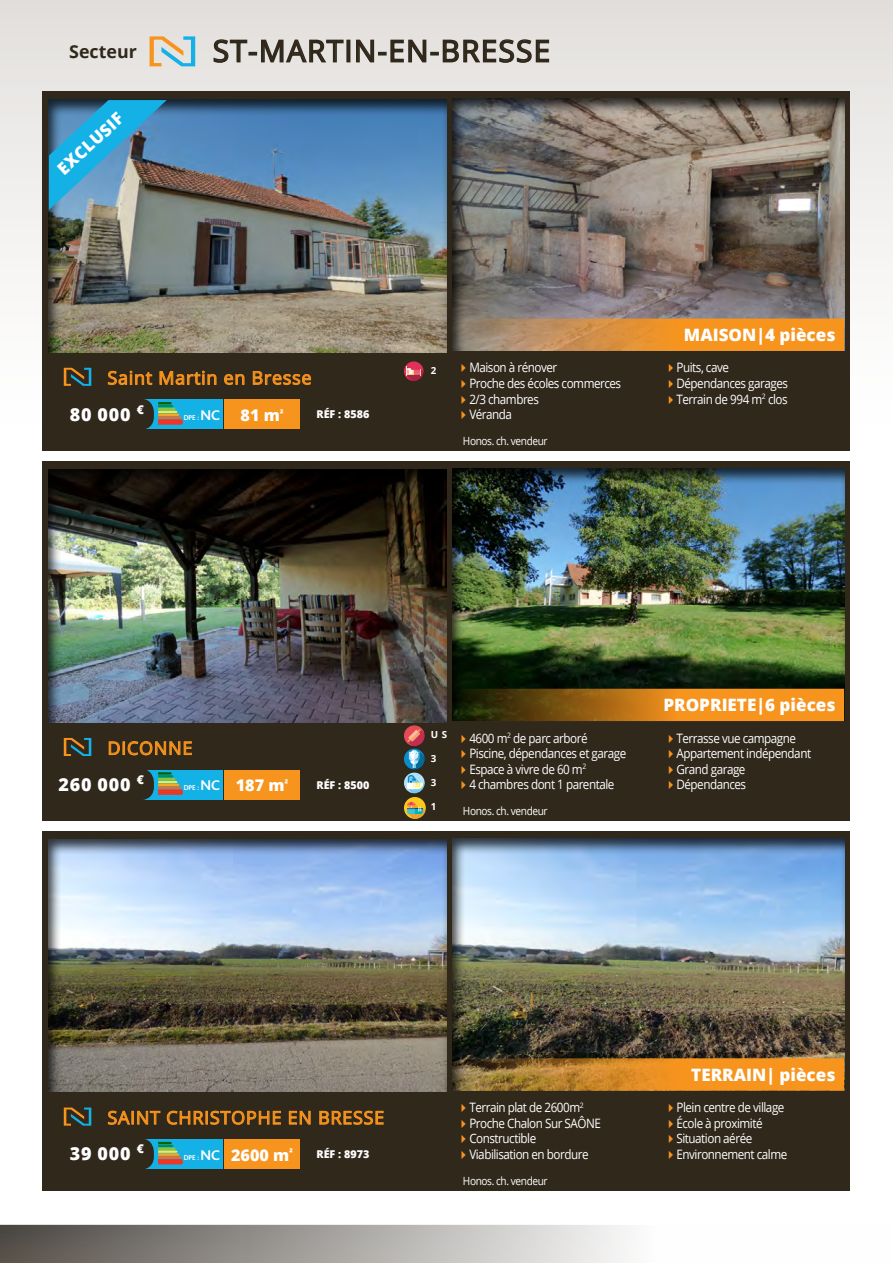
<style>
.page{position:relative;width:893px;height:1263px;background:#fff}
.page>*{position:absolute;margin:0;border:0;box-sizing:border-box;transform-origin:0 0}
.t1{font:29.85px "Open Sans";letter-spacing:.04em;color:#31281c}
.t2{font:18px "Open Sans";letter-spacing:.04em;color:#f7941e}
.t3{font:800 18px "Open Sans";letter-spacing:.04em;color:#fff}
.t4{font:700 17.85px "Open Sans";color:#31281c}
.t5{font:800 17.1px "Open Sans";color:#fff}
.t6{font:800 16.95px "Open Sans";color:#fff}
.t7{font:800 16.2px "Open Sans";color:#fff}
.t8{font:12.9px/15.6px "Open Sans";letter-spacing:-.04em;color:#fff;scale:.9 1}
.t9{font:800 12.15px "Open Sans";color:#fff}
.t10{font:11.25px "Open Sans";letter-spacing:-.04em;color:#fff;scale:.9 1}
.t11{font:800 10.8px "Open Sans";color:#fff}
.t12{font:700 9.75px "Open Sans";color:#fff}
.t13{font:700 7.35px "Bliss";color:#fff}
.s1{font-size:14.7px}
.s2{font-family:"Open Sans";font-weight:800;font-size:16.2px}
.s3{font-family:"Bliss";font-weight:700;font-size:7.35px}
.s4{font-family:"Bliss";font-weight:700;font-size:14.7px}
</style>
<div class="page">
<div style="left:0;top:0;width:893px;height:691px;background:linear-gradient(to bottom,#e5e3e0,#fff)"></div>
<div style="left:0;top:1223px;width:893px;height:40px;background:#000;opacity:.65"></div>
<div style="left:43px;top:92px;width:807px;height:359px;background:#31281c"></div>
<div style="left:48px;top:99px;width:399px;height:254px;background:#000;opacity:.75"></div>
<div style="left:452px;top:98px;width:393px;height:253px;background:#000;opacity:.75"></div>
<svg style="left:439px;top:319px;width:405px;height:32px"></svg>
<div style="left:224px;top:399px;width:76px;height:30px;background:#f7941e"></div>
<div style="left:142px;top:399px;width:80px;height:30px;background:#14b1e7"></div>
<svg style="left:404px;top:361px;width:19px;height:20px"></svg>
<svg style="left:63px;top:368px;width:154px;height:61px"></svg>
<svg style="left:224px;top:374px;width:21px;height:11px"></svg>
<svg style="left:252px;top:371px;width:59px;height:14px"></svg>
<img style="left:49px;top:100px;width:118px;height:110px">
<div style="left:43px;top:462px;width:807px;height:359px;background:#31281c"></div>
<div style="left:48px;top:469px;width:399px;height:254px;background:#000;opacity:.75"></div>
<div style="left:452px;top:468px;width:393px;height:254px;background:#000;opacity:.75"></div>
<svg style="left:439px;top:689px;width:405px;height:32px"></svg>
<div style="left:224px;top:770px;width:76px;height:29px;background:#f7941e"></div>
<div style="left:142px;top:770px;width:80px;height:29px;background:#14b1e7"></div>
<svg style="left:142px;top:770px;width:41px;height:30px"></svg>
<svg style="left:404px;top:725px;width:21px;height:68px"></svg>
<svg style="left:404px;top:797px;width:22px;height:22px"></svg>
<svg style="left:407px;top:802px;width:18px;height:17px"></svg>
<svg style="left:64px;top:738px;width:27px;height:18px"></svg>
<svg style="left:108px;top:741px;width:84px;height:15px"></svg>
<div style="left:43px;top:831px;width:807px;height:360px;background:#31281c"></div>
<div style="left:48px;top:839px;width:399px;height:253px;background:#000;opacity:.75"></div>
<div style="left:452px;top:838px;width:393px;height:253px;background:#000;opacity:.75"></div>
<img style="left:439px;top:1058px;width:405px;height:33px">
<div style="left:224px;top:1139px;width:76px;height:30px;background:#f7941e"></div>
<div style="left:142px;top:1139px;width:80px;height:30px;background:#14b1e7"></div>
<svg style="left:142px;top:1139px;width:41px;height:30px"></svg>
<svg style="left:64px;top:1107px;width:27px;height:18px"></svg>
<svg style="left:107px;top:1110px;width:174px;height:15px"></svg>
<svg style="left:288px;top:1110px;width:23px;height:15px"></svg>
<svg style="left:319px;top:1110px;width:65px;height:15px"></svg>
<svg style="left:213px;top:37px;width:131px;height:27px"></svg>
<div style="left:346px;top:40px;width:4px;height:22px;border:1px solid #31281c"></div>
<svg style="left:355px;top:39px;width:195px;height:24px"></svg>
<svg style="left:150px;top:36px;width:45px;height:30px"></svg>
<h3 class="t4" style="left:69px;top:38px;width:69px">Secteur</h3>
<h1 class="t1" style="left:213px;top:30px;width:339px">ST-MARTIN-EN-BRESSE</h1>
<h3 class="t6" style="left:51px;top:162px;width:84px;rotate:-43deg">EXCLUSIF</h3>
<h2 class="t2" style="left:107px;top:365px;width:206px">Saint Martin en Bresse</h2>
<p class="t9" style="left:137px;top:400px;width:9px">€</p>
<h2 class="t3" style="left:70px;top:400px;width:62px">80 000</h2>
<p class="t13" style="left:184px;top:414px;width:38px">DPE : <span class="s1">NC</span></p>
<p class="t7" style="left:241px;top:403px;width:45px">81 m<sup>²</sup></p>
<p class="t11" style="left:316px;top:406px;width:54px">RÉF : 8586</p>
<h3 class="t5" style="left:684px;top:322px;width:153px">MAISON|4 pièces</h3>
<p class="t12" style="left:431px;top:363px;width:7px">2</p>
<p class="t8" style="left:469px;top:360px;width:170px">Maison à rénover<br>Proche des écoles commerces<br>2/3 chambres<br>Véranda</p>
<p class="t8" style="left:676px;top:360px;width:126px">Puits, cave<br>Dépendances garages<br>Terrain de 994 m<sup>2</sup> clos</p>
<p class="t10" style="left:463px;top:433px;width:96px">Honos. ch. vendeur</p>
<h2 class="t2" style="left:107px;top:736px;width:86px">DICONNE</h2>
<p class="t9" style="left:137px;top:770px;width:9px">€</p>
<h2 class="t3" style="left:59px;top:770px;width:74px">260 000</h2>
<p class="t13" style="left:184px;top:784px;width:106px">DPE : <span class="s1">NC</span> <span class="s2">187 m</span><sup>²</sup></p>
<p class="t11" style="left:316px;top:776px;width:54px">RÉF : 8500</p>
<p class="t12" style="left:431px;top:728px;width:18px">U S</p>
<p class="t12" style="left:431px;top:752px;width:7px">3</p>
<p class="t12" style="left:431px;top:776px;width:7px">3</p>
<p class="t12" style="left:431px;top:800px;width:7px">1</p>
<h3 class="t5" style="left:663px;top:692px;width:174px">PROPRIETE|6 pièces</h3>
<p class="t8" style="left:469px;top:730px;width:176px">4600 m<sup>2</sup> de parc arboré<br>Piscine, dépendances et garage<br>Espace à vivre de 60 m<sup>2<br></sup>4 chambres dont 1 parentale</p>
<p class="t8" style="left:676px;top:730px;width:151px">Terrasse vue campagne<br>Appartement indépendant<br>Grand garage<br>Dépendances</p>
<p class="t10" style="left:463px;top:803px;width:96px">Honos. ch. vendeur</p>
<h2 class="t2" style="left:107px;top:1105px;width:278px">SAINT CHRISTOPHE EN BRESSE</h2>
<p class="t9" style="left:137px;top:1140px;width:9px">€</p>
<h2 class="t3" style="left:70px;top:1140px;width:62px">39 000</h2>
<p class="t7" style="left:184px;top:1142px;width:111px"><span class="s3">DPE :</span> <span class="s4">NC</span> 2600 m<sup>²</sup></p>
<p class="t11" style="left:316px;top:1146px;width:54px">RÉF : 8973</p>
<h3 class="t5" style="left:691px;top:1061px;width:146px">TERRAIN| pièces</h3>
<p class="t8" style="left:469px;top:1099px;width:148px">Terrain plat de 2600m<sup>2<br></sup>Proche Chalon Sur SAÔNE<br>Constructible<br>Viabilisation en bordure</p>
<p class="t8" style="left:676px;top:1099px;width:125px">Plein centre de village<br>École à proximité<br>Situation aérée<br>Environnement calme</p>
<p class="t10" style="left:463px;top:1173px;width:96px">Honos. ch. vendeur</p>
</div>
